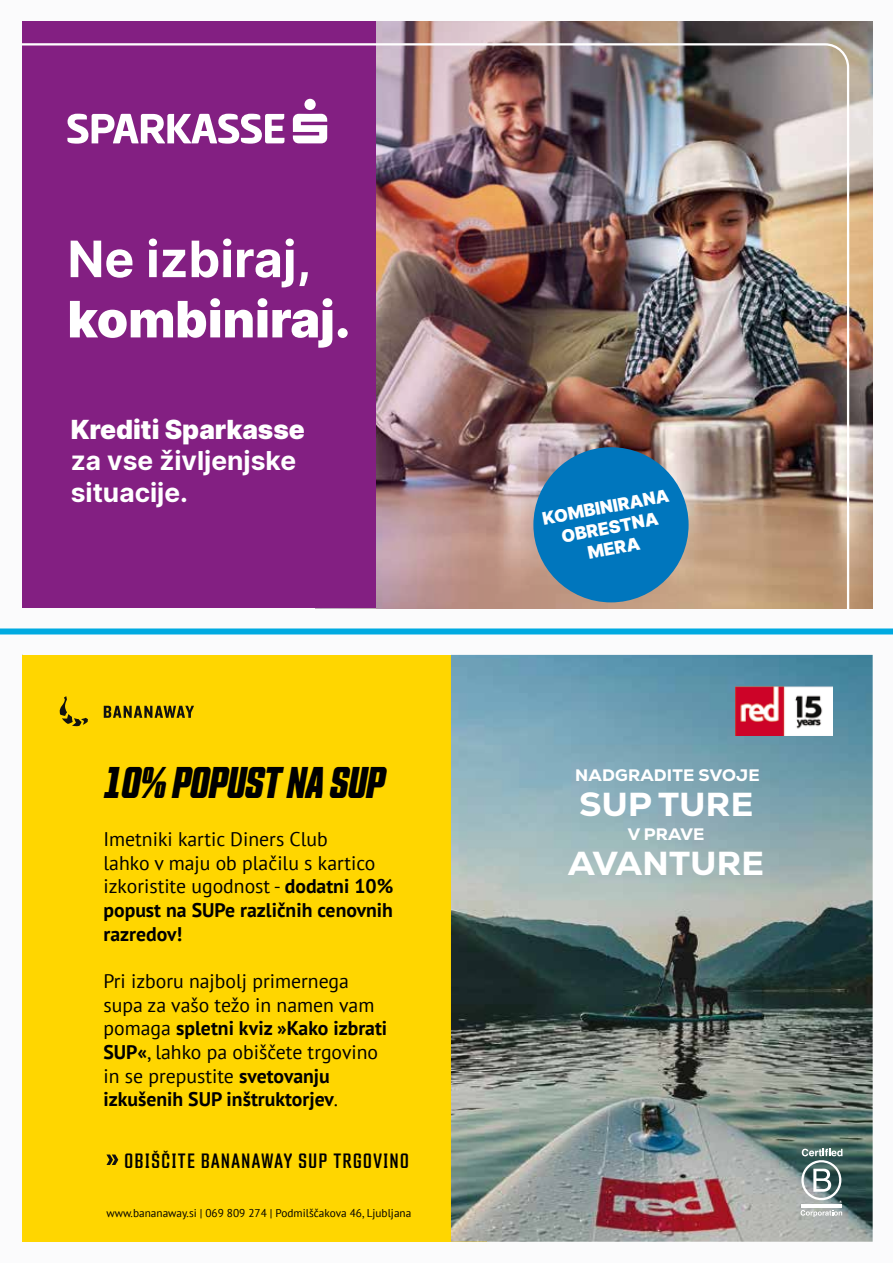
<style>
.page{position:relative;width:893px;height:1263px;background:#fbfbfc}
.page>*{position:absolute;margin:0;border:0;box-sizing:border-box;transform-origin:0 0}
.t1{font:900 50.25px "Inter";color:#fff}
.t2{font:700 50.25px "Inter";color:#fff}
.t3{font:italic 700 42.3px "Countach Web";color:#000}
.t4{font:800 33.9px "Nexa";letter-spacing:.01em;color:#fff}
.t5{font:700 26.4px/31.7px "Inter";color:#fff}
.t6{font:900 26.4px "Inter";color:#fff}
.t7{font:19.8px/23.7px "PT Sans";color:#000}
.t8{font:19.8px "Countach Web";letter-spacing:.08em;color:#000}
.t9{font:900 17.55px/21px "Inter";color:#fff;text-align:center}
.t10{font:800 16.95px "Nexa";letter-spacing:.01em;color:#fff}
.t11{font:11.25px "PT Sans";color:#000}
.s1{font-weight:700}
</style>
<div class="page">
<div style="left:22px;top:655px;width:464px;height:587px;background:#ffd600"></div>
<img style="left:451px;top:655px;width:422px;height:587px">
<svg style="left:104px;top:706px;width:90px;height:12px"></svg>
<svg style="left:59px;top:696px;width:29px;height:30px"></svg>
<img style="left:736px;top:687px;width:96px;height:48px">
<svg style="left:106px;top:1154px;width:12px;height:11px"></svg>
<svg style="left:800px;top:1210px;width:42px;height:7px"></svg>
<svg style="left:801px;top:1148px;width:42px;height:55px"></svg>
<hr style="left:801px;top:1204px;width:40px;height:3px;background:#fff">
<div style="left:0;top:628px;width:893px;height:6px;background:#00aae1"></div>
<img style="left:376px;top:21px;width:497px;height:587px">
<div style="left:22px;top:21px;width:354px;height:587px;background:#831f82"></div>
<img style="left:22px;top:42px;width:828px;height:566px">
<div style="left:533px;top:447px;width:156px;height:155px;background:#0076bd;border-radius:50%"></div>
<h1 class="t2" style="left:67px;top:221px;width:246px">Ne izbiraj,</h1>
<h1 class="t1" style="left:67px;top:281px;width:285px">kombiniraj.</h1>
<h3 class="t6" style="left:71px;top:409px;width:236px">Krediti Sparkasse</h3>
<h3 class="t5" style="left:71px;top:444px;width:227px">za vse življenjske situacije.</h3>
<h2 class="t3" style="left:103px;top:756px;width:283px">10% POPUST NA SUP</h2>
<p class="t7" style="left:103px;top:826px;width:291px">Imetniki kartic Diners Club<br>lahko v maju ob plačilu s kartico izkoristite ugodnost - <span class="s1">dodatni 10% popust na SUPe različnih cenovnih razredov!</span></p>
<p class="t7" style="left:103px;top:969px;width:285px">Pri izboru najbolj primernega supa za vašo težo in namen vam pomaga <span class="s1">spletni kviz »Kako izbrati<br>SUP«</span>, lahko pa obiščete trgovino in se prepustite <span class="s1">svetovanju izkušenih SUP inštruktorjev</span>.</p>
<p class="t8" style="left:125px;top:1148px;width:286px">OBIŠČITE BANANAWAY SUP TRGOVINO</p>
<p class="t11" style="left:106px;top:1206px;width:306px">www.bananaway.si | 069 809 274 | Podmilščakova 46, Ljubljana</p>
<p class="t9" style="left:541px;top:508px;width:130px;rotate:-11deg">KOMBINIRANA<br>OBRESTNA<br>MERA</p>
<p class="t10" style="left:575px;top:764px;width:186px">NADGRADITE SVOJE</p>
<h3 class="t4" style="left:579px;top:783px;width:176px">SUP TURE</h3>
<p class="t10" style="left:628px;top:823px;width:78px">V PRAVE</p>
<h3 class="t4" style="left:568px;top:841px;width:197px">AVANTURE</h3>
</div>
